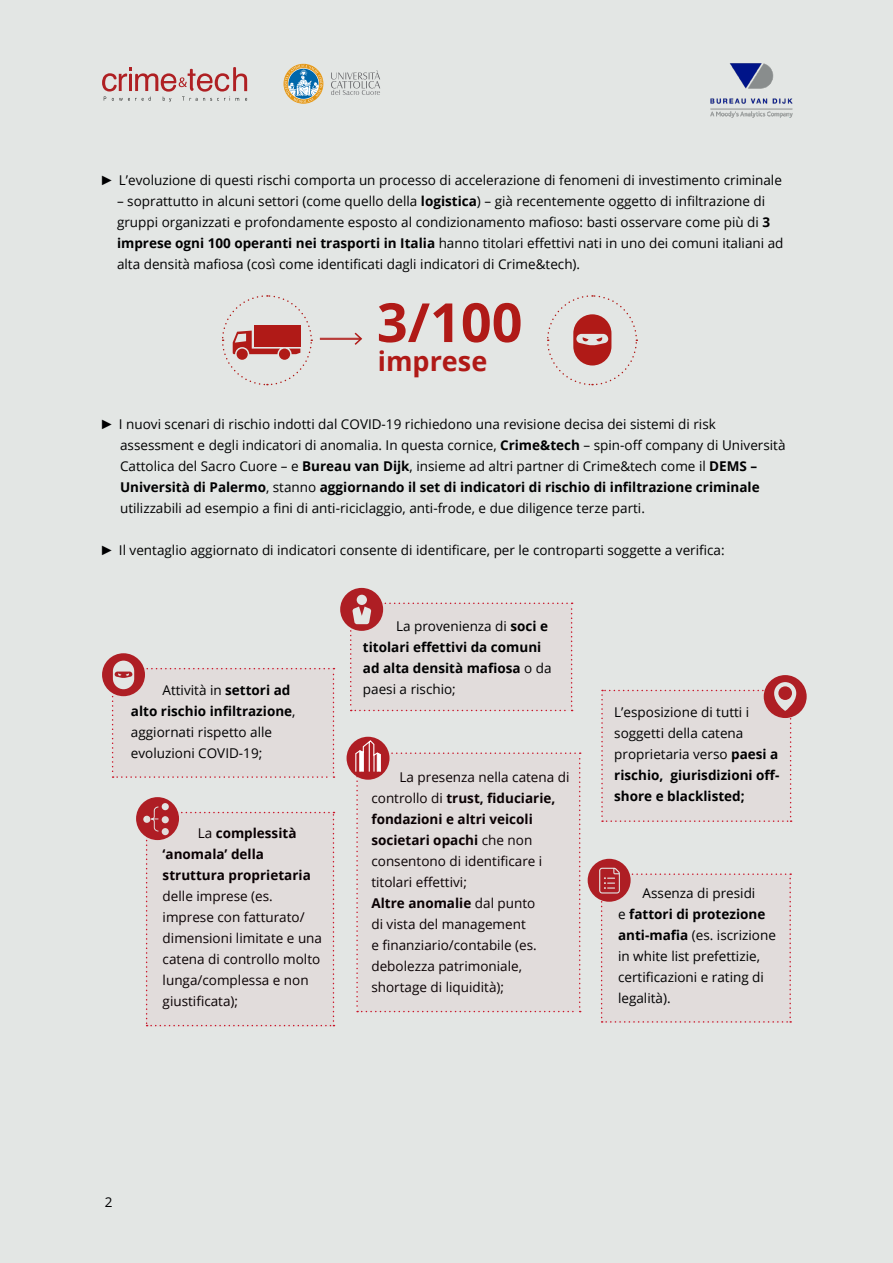
<style>
.page{position:relative;width:893px;height:1263px;background:#e3e6e4}
.page>*{position:absolute;margin:0;border:0;box-sizing:border-box;transform-origin:0 0}
.t1{font:700 54px "Open Sans";color:#b01a17}
.t2{font:700 27px "Open Sans";color:#b01a17}
.t3{font:13.5px/21px "Open Sans";color:#000001}
.t4{font:700 13.5px/21px "Open Sans";color:#000001}
.s1{font-family:"Arial Narrow"}
.s2{font-weight:700}
.s3{font-weight:400}
</style>
<div class="page">
<div style="left:102px;top:653px;width:43px;height:43px;background:#ae1e24;border-radius:50%"></div>
<div style="left:136px;top:797px;width:43px;height:43px;background:#ae1e24;border-radius:50%"></div>
<div style="left:347px;top:737px;width:42px;height:43px;background:#ae1e24;border-radius:50%"></div>
<div style="left:764px;top:675px;width:43px;height:43px;background:#ae1e24;border-radius:50%"></div>
<div style="left:588px;top:859px;width:43px;height:43px;background:#ae1e24;border-radius:50%"></div>
<div style="left:340px;top:588px;width:43px;height:43px;background:#ae1e24;border-radius:50%"></div>
<svg style="left:601px;top:682px;width:195px;height:140px"></svg>
<div style="left:143px;top:816px;width:7px;height:7px;background:#e3e6e4;border-radius:50%"></div>
<div style="left:162px;top:803px;width:7px;height:7px;background:#e3e6e4;border-radius:50%"></div>
<div style="left:146px;top:812px;width:188px;height:214px;background:#e1dcdb"></div>
<svg style="left:102px;top:67px;width:145px;height:35px"></svg>
<svg style="left:283px;top:64px;width:40px;height:40px"></svg>
<svg style="left:331px;top:70px;width:49px;height:25px"></svg>
<img style="left:710px;top:63px;width:83px;height:55px">
<svg style="left:222px;top:295px;width:91px;height:91px"></svg>
<hr style="left:320px;top:338px;width:41px;height:1px;background:#b01a17">
<hr style="left:320px;top:339px;width:41px;height:1px;background:#b01a17">
<svg style="left:353px;top:332px;width:10px;height:13px"></svg>
<svg style="left:547px;top:295px;width:91px;height:91px"></svg>
<svg style="left:112px;top:661px;width:222px;height:117px"></svg>
<div style="left:350px;top:602px;width:223px;height:109px;background:#e1dcdb"></div>
<div style="left:357px;top:595px;width:10px;height:10px;background:#e3e6e4;border-radius:50%"></div>
<svg style="left:355px;top:739px;width:226px;height:273px"></svg>
<svg style="left:599px;top:868px;width:192px;height:155px"></svg>
<p class="t3" style="left:102px;top:169px;width:681px"><span class="s1">►</span> L’evoluzione di questi rischi comporta un processo di accelerazione di fenomeni di investimento criminale</p>
<p class="t3" style="left:117px;top:190px;width:668px">– soprattutto in alcuni settori (come quello della <span class="s2">logistica</span>) – già recentemente oggetto di infiltrazione di gruppi organizzati e profondamente esposto al condizionamento mafioso: basti osservare come più di <span class="s2">3 imprese ogni 100 operanti nei trasporti in Italia</span> hanno titolari effettivi nati in uno dei comuni italiani ad alta densità mafiosa (così come identificati dagli indicatori di Crime&amp;tech).</p>
<p class="t1" style="left:377px;top:284px;width:147px">3/100</p>
<p class="t2" style="left:378px;top:342px;width:111px">imprese</p>
<p class="t3" style="left:120px;top:413px;width:667px;text-indent:-18px"><span class="s1">►</span> I nuovi scenari di rischio indotti dal COVID-19 richiedono una revisione decisa dei sistemi di risk assessment e degli indicatori di anomalia. In questa cornice, <span class="s2">Crime&amp;tech</span> – spin-off company di Università Cattolica del Sacro Cuore – e <span class="s2">Bureau van Dijk</span>, insieme ad altri partner di Crime&amp;tech come il <span class="s2">DEMS – Università di Palermo</span>, stanno <span class="s2">aggiornando il set di indicatori di rischio di infiltrazione criminale </span>utilizzabili ad esempio a fini di anti-riciclaggio, anti-frode, e due diligence terze parti.</p>
<p class="t3" style="left:102px;top:539px;width:624px"><span class="s1">►</span> Il ventaglio aggiornato di indicatori consente di identificare, per le controparti soggette a verifica:</p>
<p class="t3" style="left:131px;top:679px;width:166px;text-indent:32px">Attività in <span class="s2">settori ad alto rischio infiltrazione</span>, aggiornati rispetto alle evoluzioni COVID-19;</p>
<p class="t3" style="left:163px;top:822px;width:161px;text-indent:35px">La <span class="s2">complessità ‘anomala’ della struttura proprietaria </span>delle imprese (es. imprese con fatturato/ dimensioni limitate e una catena di controllo molto lunga/complessa e non giustificata);</p>
<p class="t4" style="left:363px;top:615px;width:190px"><span class="s3">• La provenienza di</span> soci e titolari effettivi da comuni ad alta densità mafiosa <span class="s3">o da paesi a rischio;</span></p>
<p class="t3" style="left:371px;top:766px;width:200px;text-indent:28px">La presenza nella catena di controllo di <span class="s2">trust, fiduciarie, fondazioni e altri veicoli societari opachi</span> che non consentono di identificare i titolari effettivi;</p>
<p class="t3" style="left:371px;top:892px;width:167px"><span class="s2">Altre anomalie</span> dal punto di vista del management<br>e finanziario/contabile (es. debolezza patrimoniale, shortage di liquidità);</p>
<p class="t3" style="left:614px;top:701px;width:167px">L’esposizione di tutti i soggetti della catena proprietaria verso <span class="s2">paesi a rischio, giurisdizioni off&shy;shore e blacklisted;</span></p>
<p class="t3" style="left:618px;top:882px;width:159px;text-indent:25px">Assenza di presidi<br>e <span class="s2">fattori di protezione anti-mafia</span> (es. iscrizione in white list prefettizie, certificazioni e rating di legalità).</p>
<p class="t3" style="left:105px;top:1192px;width:9px">2</p>
</div>
